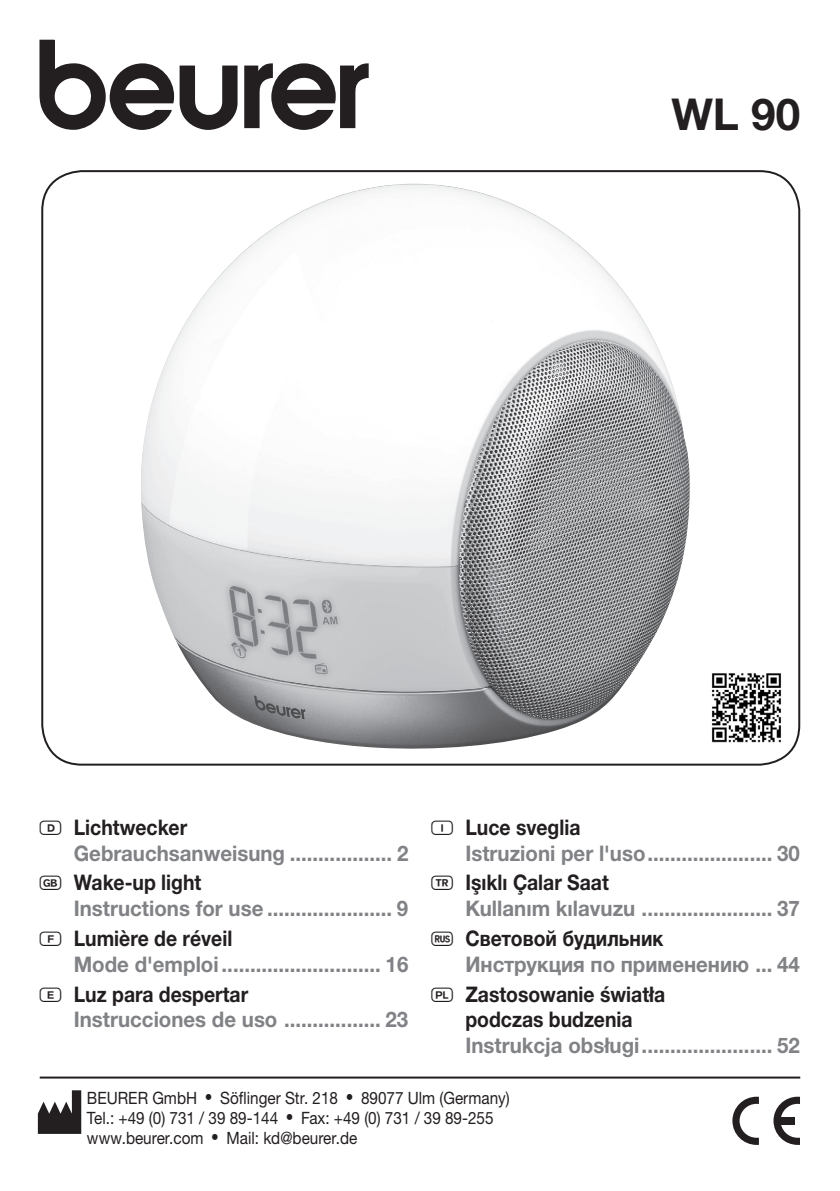
<style>
.page{position:relative;width:840px;height:1191px;background:#fff}
.page>*{position:absolute;margin:0;border:0;box-sizing:border-box;transform-origin:0 0}
.t1{font:700 44px "Helvetica Neue LTW1 G";color:#231f20}
.t2{font:700 21.6px/25.8px "Helvetica Neue LTW1 G";color:#808285;scale:.95 1}
.t3{font:700 21.6px/25.8px "Helvetica Neue LTW1 G";color:#231f20;text-align:center;scale:.9 1}
.t4{font:17px/20.4px "Helvetica Neue LTW1 G";color:#231f20;scale:.9 1}
.s1{font-family:"Laend Beurer 2012";color:#231f20}
.s2{color:#231f20}
.s3{font-family:"Laend Beurer 2012"}
</style>
<div class="page">
<img style="left:141px;top:184px;width:549px;height:565px">
<svg style="left:39px;top:40px;width:198px;height:90px"></svg>
<svg style="left:244px;top:63px;width:124px;height:67px"></svg>
<svg style="left:773px;top:1096px;width:26px;height:49px"></svg>
<div style="left:779px;top:1117px;width:15px;height:7px;background:#231f20"></div>
<svg style="left:732px;top:1096px;width:26px;height:49px"></svg>
<svg style="left:38px;top:1090px;width:43px;height:43px"></svg>
<hr style="left:40px;top:1076px;width:759px;height:2px;background:#231f20">
<img style="left:712px;top:673px;width:69px;height:70px">
<h1 class="t1" style="left:671px;top:87px;width:130px">WL 90</h1>
<p class="t2" style="left:74px;top:814px;width:353px;text-indent:-34px"><span class="s1">D</span> <span class="s2">Lichtwecker<br></span>Gebrauchsanweisung .................. 2</p>
<p class="t2" style="left:74px;top:869px;width:353px;text-indent:-34px"><span class="s1">G</span> <span class="s2">Wake-up light<br></span>Instructions for use ...................... 9</p>
<p class="t2" style="left:74px;top:925px;width:353px;text-indent:-34px"><span class="s1">F</span> <span class="s2">Lumière de réveil<br></span>Mode d'emploi ............................ 16</p>
<p class="t2" style="left:74px;top:981px;width:353px;text-indent:-34px"><span class="s1">E</span> <span class="s2">Luz para despertar<br></span>Instrucciones de uso ................. 23</p>
<p class="t2" style="left:465px;top:814px;width:353px;text-indent:-34px"><span class="s1">I</span> <span class="s2">Luce sveglia<br></span>Istruzioni per l'uso ...................... 30</p>
<p class="t2" style="left:465px;top:869px;width:353px;text-indent:-34px"><span class="s1">T</span> <span class="s2">Işıklı Çalar Saat<br></span>Kullanım kılavuzu ....................... 37</p>
<p class="t2" style="left:465px;top:925px;width:353px;text-indent:-34px"><span class="s1">r</span> <span class="s2">Световой будильник<br></span>Инструкция по применению ... 44</p>
<p class="t3" style="left:431px;top:981px;width:261px"><span class="s3">Q</span> Zastosowanie światła podczas budzenia</p>
<p class="t2" style="left:465px;top:1032px;width:353px">Instrukcja obsługi....................... 52</p>
<p class="t4" style="left:87px;top:1087px;width:471px">BEURER GmbH • Söflinger Str. 218 • 89077 Ulm (Germany)<br>Tel.: +49 (0) 731 / 39 89-144 • Fax: +49 (0) 731 / 39 89-255 www.beurer.com • Mail: kd@beurer.de</p>
</div>
